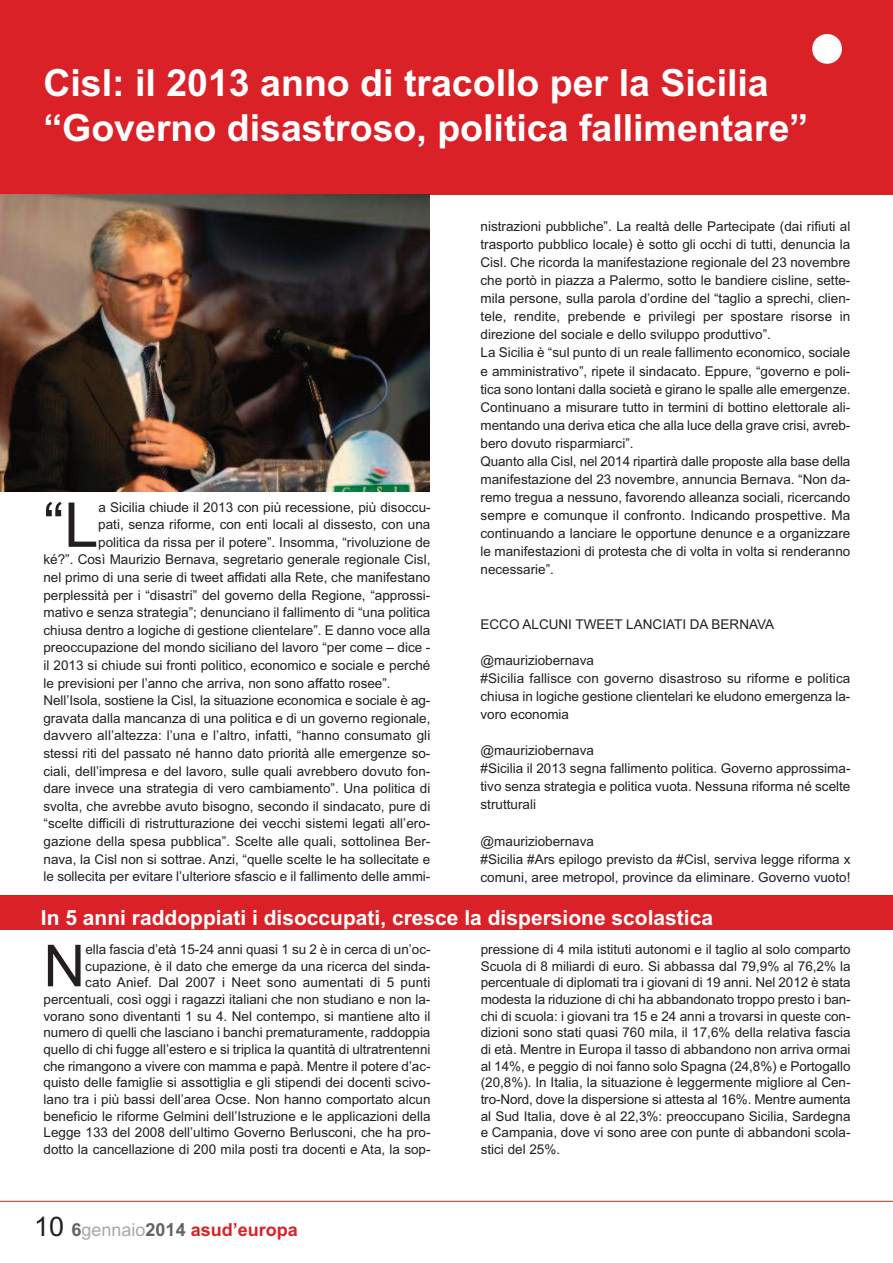
<style>
.page{position:relative;width:893px;height:1263px;background:#fff}
.page>*{position:absolute;margin:0;border:0;box-sizing:border-box;transform-origin:0 0}
.t1{font:61.8px "Arial";color:#231f20}
.t2{font:57.9px "Arial";color:#231f20}
.t3{font:700 37.5px/45px "Arial";color:#fff}
.t4{font:700 21px "Arial";color:#fff}
.t5{font:700 18px "Arial";color:#db2128}
.t6{font:13.5px/18px "Arial";color:#231f20}
.s1{font-weight:400;font-size:27px;color:#231f20}
.s2{color:#646262}
.s3{font-weight:400;color:#aaa8a7}
</style>
<div class="page">
<div style="left:0;top:0;width:893px;height:194px;background:#db2128"></div>
<div style="left:812px;top:34px;width:30px;height:30px;background:#fff;border-radius:50%"></div>
<hr style="left:0;top:1201px;width:893px;height:1px;background:#db2128">
<img style="left:0;top:194px;width:429px;height:298px">
<div style="left:0;top:895px;width:893px;height:34px;background:#db2128"></div>
<h3 class="t3" style="left:43px;top:60px;width:766px">Cisl: il 2013 anno di tracollo per la Sicilia “Governo disastroso, politica fallimentare”</h3>
<p class="t6" style="left:480px;top:217px;width:371px">nistrazioni pubbliche”. La realtà delle Partecipate (dai rifiuti al trasporto pubblico locale) è sotto gli occhi di tutti, denuncia la Cisl. Che ricorda la manifestazione regionale del 23 novembre che portò in piazza a Palermo, sotto le bandiere cisline, sette&shy;mila persone, sulla parola d’ordine del “taglio a sprechi, clien&shy;tele, rendite, prebende e privilegi per spostare risorse in direzione del sociale e dello sviluppo produttivo”.<br>La Sicilia è “sul punto di un reale fallimento economico, sociale e amministrativo”, ripete il sindacato. Eppure, “governo e poli&shy;tica sono lontani dalla società e girano le spalle alle emergenze.<br>Continuano a misurare tutto in termini di bottino elettorale ali&shy;mentando una deriva etica che alla luce della grave crisi, avreb&shy;bero dovuto risparmiarci”.<br>Quanto alla Cisl, nel 2014 ripartirà dalle proposte alla base della manifestazione del 23 novembre, annuncia Bernava. “Non da&shy;remo tregua a nessuno, favorendo alleanza sociali, ricercando sempre e comunque il confronto. Indicando prospettive. Ma continuando a lanciare le opportune denunce e a organizzare le manifestazioni di protesta che di volta in volta si renderanno necessarie”.</p>
<h1 class="t1" style="left:43px;top:489px;width:56px">“L</h1>
<p class="t6" style="left:98px;top:498px;width:334px">a Sicilia chiude il 2013 con più recessione, più disoccu-</p>
<p class="t6" style="left:98px;top:515px;width:334px">pati, senza riforme, con enti locali al dissesto, con una</p>
<p class="t6" style="left:98px;top:533px;width:334px">politica da rissa per il potere”. Insomma, “rivoluzione de</p>
<p class="t6" style="left:43px;top:551px;width:388px">ké?”. Così Maurizio Bernava, segretario generale regionale Cisl,</p>
<p class="t6" style="left:43px;top:568px;width:388px">nel primo di una serie di tweet affidati alla Rete, che manifestano</p>
<p class="t6" style="left:43px;top:586px;width:388px">perplessità per i “disastri” del governo della Regione, “approssi-</p>
<p class="t6" style="left:43px;top:603px;width:388px">mativo e senza strategia”; denunciano il fallimento di “una politica</p>
<p class="t6" style="left:43px;top:621px;width:388px">chiusa dentro a logiche di gestione clientelare”. E danno voce alla</p>
<p class="t6" style="left:43px;top:639px;width:388px">preoccupazione del mondo siciliano del lavoro “per come – dice -</p>
<p class="t6" style="left:43px;top:656px;width:388px">il 2013 si chiude sui fronti politico, economico e sociale e perché</p>
<p class="t6" style="left:43px;top:674px;width:349px">le previsioni per l’anno che arriva, non sono affatto rosee”.</p>
<p class="t6" style="left:43px;top:691px;width:388px">Nell’Isola, sostiene la Cisl, la situazione economica e sociale è ag-</p>
<p class="t6" style="left:43px;top:709px;width:388px">gravata dalla mancanza di una politica e di un governo regionale,</p>
<p class="t6" style="left:43px;top:727px;width:388px">davvero all’altezza: l’una e l’altro, infatti, “hanno consumato gli</p>
<p class="t6" style="left:43px;top:744px;width:388px">stessi riti del passato né hanno dato priorità alle emergenze so-</p>
<p class="t6" style="left:43px;top:762px;width:388px">ciali, dell’impresa e del lavoro, sulle quali avrebbero dovuto fon-</p>
<p class="t6" style="left:43px;top:779px;width:388px">dare invece una strategia di vero cambiamento”. Una politica di</p>
<p class="t6" style="left:43px;top:797px;width:388px">svolta, che avrebbe avuto bisogno, secondo il sindacato, pure di</p>
<p class="t6" style="left:43px;top:815px;width:388px">“scelte difficili di ristrutturazione dei vecchi sistemi legati all’ero-</p>
<p class="t6" style="left:43px;top:832px;width:388px">gazione della spesa pubblica”. Scelte alle quali, sottolinea Ber-</p>
<p class="t6" style="left:43px;top:850px;width:388px">nava, la Cisl non si sottrae. Anzi, “quelle scelte le ha sollecitate e</p>
<p class="t6" style="left:43px;top:867px;width:388px">le sollecita per evitare l’ulteriore sfascio e il fallimento delle ammi-</p>
<p class="t6" style="left:480px;top:615px;width:295px">ECCO ALCUNI TWEET LANCIATI DA BERNAVA</p>
<p class="t6" style="left:480px;top:651px;width:371px">@mauriziobernava<br>#Sicilia fallisce con governo disastroso su riforme e politica chiusa in logiche gestione clientelari ke eludono emergenza la&shy;voro economia</p>
<p class="t6" style="left:480px;top:741px;width:371px">@mauriziobernava<br>#Sicilia il 2013 segna fallimento politica. Governo approssima&shy;tivo senza strategia e politica vuota. Nessuna riforma né scelte strutturali</p>
<p class="t6" style="left:480px;top:832px;width:371px">@mauriziobernava<br>#Sicilia #Ars epilogo previsto da #Cisl, serviva legge riforma x comuni, aree metropol, province da eliminare. Governo vuoto!</p>
<h3 class="t4" style="left:41px;top:905px;width:674px">In 5 anni raddoppiati i disoccupati, cresce la dispersione scolastica</h3>
<h2 class="t2" style="left:43px;top:932px;width:43px">N</h2>
<p class="t6" style="left:43px;top:941px;width:389px;line-height:16.6px;text-align:right">ella fascia d’età 15-24 anni quasi 1 su 2 è in cerca di un’oc&shy;cupazione, è il dato che emerge da una ricerca del sinda-<br>cato Anief. Dal 2007 i Neet sono aumentati di 5 punti percentuali, così oggi i ragazzi italiani che non studiano e non la&shy;vorano sono diventanti 1 su 4. Nel contempo, si mantiene alto il numero di quelli che lasciano i banchi prematuramente, raddoppia quello di chi fugge all’estero e si triplica la quantità di ultratrentenni che rimangono a vivere con mamma e papà. Mentre il potere d’ac&shy;quisto delle famiglie si assottiglia e gli stipendi dei docenti scivo&shy;lano tra i più bassi dell’area Ocse. Non hanno comportato alcun beneficio le riforme Gelmini dell’Istruzione e le applicazioni della Legge 133 del 2008 dell’ultimo Governo Berlusconi, che ha pro&shy;dotto la cancellazione di 200 mila posti tra docenti e Ata, la sop-</p>
<p class="t6" style="left:481px;top:941px;width:371px;line-height:16.6px;text-align:justify">pressione di 4 mila istituti autonomi e il taglio al solo comparto Scuola di 8 miliardi di euro. Si abbassa dal 79,9% al 76,2% la percentuale di diplomati tra i giovani di 19 anni. Nel 2012 è stata modesta la riduzione di chi ha abbandonato troppo presto i ban&shy;chi di scuola: i giovani tra 15 e 24 anni a trovarsi in queste con&shy;dizioni sono stati quasi 760 mila, il 17,6% della relativa fascia di età. Mentre in Europa il tasso di abbandono non arriva ormai al 14%, e peggio di noi fanno solo Spagna (24,8%) e Portogallo (20,8%). In Italia, la situazione è leggermente migliore al Cen&shy;tro-Nord, dove la dispersione si attesta al 16%. Mentre aumenta al Sud Italia, dove è al 22,3%: preoccupano Sicilia, Sardegna e Campania, dove vi sono aree con punte di abbandoni scola&shy;stici del 25%.</p>
<h3 class="t5" style="left:34px;top:1219px;width:265px"><span class="s1">10</span> <span class="s2">6</span><span class="s3">gennaio</span><span class="s2">2014</span> asud’europa</h3>
</div>
